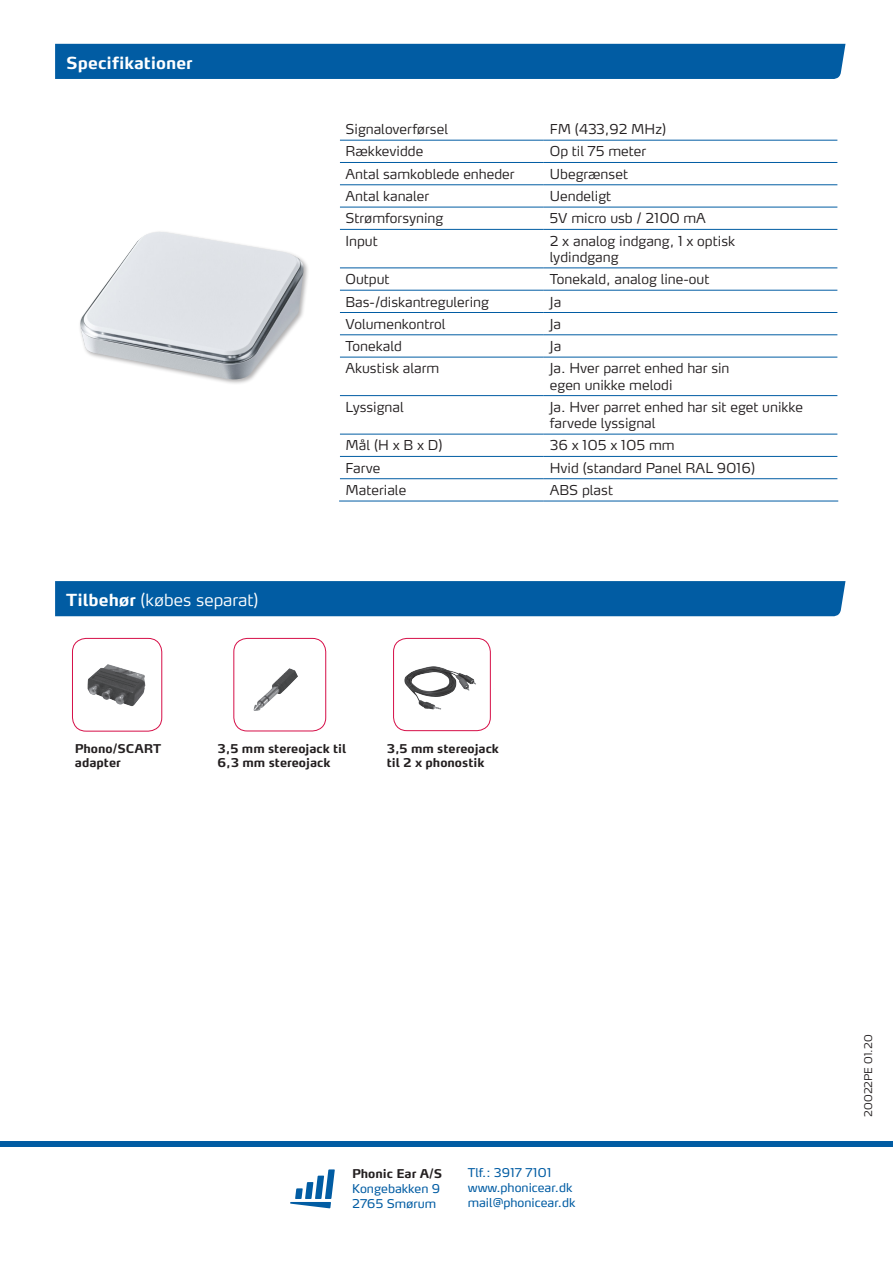
<style>
.page{position:relative;width:893px;height:1263px;background:#fff}
.page>*{position:absolute;margin:0;border:0;box-sizing:border-box;transform-origin:0 0}
.t1{font:300 16.5px "Max Pro";color:#fff}
.t2{font:700 16.5px "Max Pro";color:#fff}
.t3{font:300 13.5px/16.2px "Max Pro";color:#231f20}
.t4{font:300 13.5px "Max Pro";letter-spacing:.035em;color:#231f20}
.t5{font:700 12px/14.4px "Max Pro";color:#231f20}
.t6{font:12px/15px "Max Pro";color:#015ca3}
.t7{font:300 10.5px "Max Pro";letter-spacing:.005em;color:#231f20}
.s1{font-weight:700}
</style>
<div class="page">
<hr style="left:340px;top:140px;width:204px;height:1px;background:#015ca3">
<hr style="left:340px;top:162px;width:204px;height:1px;background:#015ca3">
<hr style="left:340px;top:184px;width:204px;height:1px;background:#015ca3">
<hr style="left:340px;top:207px;width:204px;height:1px;background:#015ca3">
<hr style="left:340px;top:229px;width:204px;height:1px;background:#015ca3">
<hr style="left:340px;top:267px;width:204px;height:1px;background:#015ca3">
<hr style="left:340px;top:290px;width:204px;height:1px;background:#015ca3">
<hr style="left:340px;top:312px;width:204px;height:1px;background:#015ca3">
<hr style="left:340px;top:334px;width:204px;height:1px;background:#015ca3">
<hr style="left:340px;top:357px;width:204px;height:1px;background:#015ca3">
<hr style="left:340px;top:395px;width:204px;height:1px;background:#015ca3">
<hr style="left:340px;top:434px;width:204px;height:1px;background:#015ca3">
<hr style="left:340px;top:456px;width:204px;height:1px;background:#015ca3">
<hr style="left:340px;top:478px;width:204px;height:1px;background:#015ca3">
<hr style="left:339px;top:501px;width:205px;height:1px;background:#015ca3">
<hr style="left:544px;top:140px;width:293px;height:1px;background:#015ca3">
<hr style="left:544px;top:162px;width:293px;height:1px;background:#015ca3">
<hr style="left:544px;top:184px;width:293px;height:1px;background:#015ca3">
<hr style="left:544px;top:207px;width:293px;height:1px;background:#015ca3">
<hr style="left:544px;top:229px;width:293px;height:1px;background:#015ca3">
<hr style="left:544px;top:267px;width:293px;height:1px;background:#015ca3">
<hr style="left:544px;top:290px;width:293px;height:1px;background:#015ca3">
<hr style="left:544px;top:312px;width:293px;height:1px;background:#015ca3">
<hr style="left:544px;top:334px;width:293px;height:1px;background:#015ca3">
<hr style="left:544px;top:357px;width:293px;height:1px;background:#015ca3">
<hr style="left:544px;top:395px;width:293px;height:1px;background:#015ca3">
<hr style="left:544px;top:434px;width:293px;height:1px;background:#015ca3">
<hr style="left:544px;top:456px;width:293px;height:1px;background:#015ca3">
<hr style="left:544px;top:478px;width:293px;height:1px;background:#015ca3">
<hr style="left:544px;top:501px;width:294px;height:1px;background:#015ca3">
<div style="left:0;top:1141px;width:893px;height:6px;background:#015ca3"></div>
<svg style="left:290px;top:1169px;width:45px;height:39px"></svg>
<div style="left:55px;top:581px;width:790px;height:36px;background:#015ca3"></div>
<div style="left:55px;top:44px;width:790px;height:35px;background:#015ca3"></div>
<div style="left:79px;top:230px;width:231px;height:156px;background:#231f20;opacity:.35"></div>
<img style="left:79px;top:232px;width:225px;height:150px">
<div style="left:72px;top:638px;width:90px;height:94px;border:1px solid #d60f48;border-radius:14px"></div>
<div style="left:393px;top:638px;width:98px;height:93px;border:1px solid #d60f48;border-radius:13px"></div>
<div style="left:233px;top:638px;width:93px;height:93px;border:1px solid #d60f48;border-radius:13px"></div>
<img style="left:87px;top:664px;width:59px;height:43px">
<img style="left:253px;top:668px;width:45px;height:43px">
<img style="left:404px;top:666px;width:87px;height:43px">
<p class="t2" style="left:66px;top:49px;width:128px">Specifikationer</p>
<p class="t1" style="left:66px;top:586px;width:194px"><span class="s1">Tilbehør</span> (købes separat)</p>
<p class="t3" style="left:345px;top:120px;width:104px">Signaloverførsel</p>
<p class="t3" style="left:550px;top:120px;width:118px">FM (433,92 MHz)</p>
<p class="t3" style="left:345px;top:142px;width:79px">Rækkevidde</p>
<p class="t3" style="left:550px;top:142px;width:98px">Op til 75 meter</p>
<p class="t3" style="left:345px;top:164px;width:171px">Antal samkoblede enheder</p>
<p class="t3" style="left:550px;top:164px;width:80px">Ubegrænset</p>
<p class="t3" style="left:345px;top:187px;width:85px">Antal kanaler</p>
<p class="t3" style="left:550px;top:187px;width:63px">Uendeligt</p>
<p class="t3" style="left:345px;top:209px;width:99px">Strømforsyning</p>
<p class="t3" style="left:550px;top:209px;width:158px">5V micro usb / 2100 mA</p>
<p class="t3" style="left:345px;top:231px;width:34px">Input</p>
<p class="t3" style="left:550px;top:231px;width:187px">2 x analog indgang, 1 x optisk lydindgang</p>
<p class="t3" style="left:345px;top:270px;width:45px">Output</p>
<p class="t3" style="left:550px;top:270px;width:161px">Tonekald, analog line-out</p>
<p class="t3" style="left:345px;top:292px;width:145px">Bas-/diskantregulering</p>
<p class="t3" style="left:550px;top:292px;width:13px">Ja</p>
<p class="t3" style="left:345px;top:314px;width:101px">Volumenkontrol</p>
<p class="t3" style="left:550px;top:314px;width:13px">Ja</p>
<p class="t3" style="left:345px;top:337px;width:58px">Tonekald</p>
<p class="t3" style="left:550px;top:337px;width:13px">Ja</p>
<p class="t3" style="left:345px;top:359px;width:95px">Akustisk alarm</p>
<p class="t3" style="left:550px;top:359px;width:181px">Ja. Hver parret enhed har sin egen unikke melodi</p>
<p class="t3" style="left:345px;top:398px;width:60px">Lyssignal</p>
<p class="t3" style="left:550px;top:398px;width:255px">Ja. Hver parret enhed har sit eget unikke farvede lyssignal</p>
<p class="t3" style="left:345px;top:436px;width:99px">Mål (H x B x D)</p>
<p class="t4" style="left:550px;top:434px;width:126px">36 x 105 x 105 mm</p>
<p class="t3" style="left:345px;top:458px;width:36px">Farve</p>
<p class="t3" style="left:550px;top:458px;width:207px">Hvid (standard Panel RAL 9016)</p>
<p class="t3" style="left:345px;top:481px;width:62px">Materiale</p>
<p class="t3" style="left:550px;top:481px;width:65px">ABS plast</p>
<p class="t5" style="left:75px;top:739px;width:88px">Phono/SCART adapter</p>
<p class="t5" style="left:217px;top:739px;width:130px">3,5 mm stereojack til<br>6,3 mm stereojack</p>
<p class="t5" style="left:387px;top:739px;width:114px">3,5 mm stereojack til 2 x phonostik</p>
<p class="t5" style="left:352px;top:1165px;width:92px">Phonic Ear A/S</p>
<p class="t6" style="left:352px;top:1179px;width:89px">Kongebakken 9<br>2765 Smørum</p>
<p class="t6" style="left:468px;top:1164px;width:109px">Tlf.: 3917 7101 www.phonicear.dk mail@phonicear.dk</p>
<p class="t7" style="left:860px;top:1117px;width:84px;rotate:-90deg">20022PE 01.20</p>
</div>
